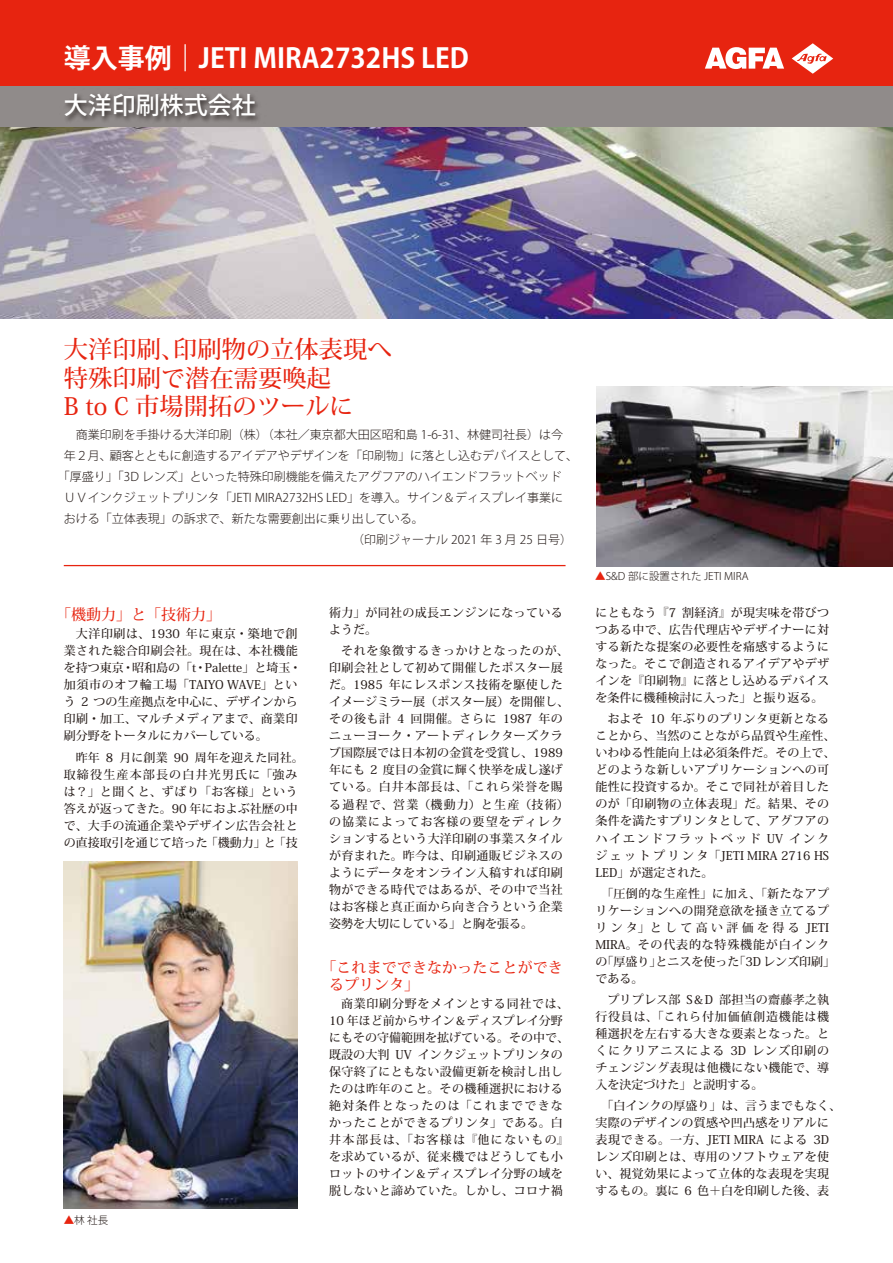
<style>
.page{position:relative;width:893px;height:1263px;background:#fff}
.page>*{position:absolute;margin:0;border:0;box-sizing:border-box;transform-origin:0 0}
.t1{font:700 27px "Koz Go Pr 6 N";color:#fff}
.t2{font:500 24px/28.8px "Koz Min Pro";color:#e72410}
.t3{font:500 24px "Koz Go Pro";color:#fff}
.t4{font:500 15px/17px "Koz Min Pro";letter-spacing:.005em;color:#e72410}
.t5{font:500 12px/17px "Koz Min Pro";letter-spacing:.03em;color:#221815}
.t6{font:300 12px "Koz Go Pro";color:#221815}
.t7{font:500 12px/17px "Koz Min Pro";color:#221815}
.t8{font:500 12px/17px "Koz Min Pro";letter-spacing:.01em;color:#221815}
.t9{font:300 10.5px "Koz Go Pro";color:#221815}
.s1{color:#e72410}
</style>
<div class="page">
<div style="left:0;top:85px;width:893px;height:43px;background:#908b8a"></div>
<div style="left:0;top:0;width:893px;height:85px;background:#e72410"></div>
<svg style="left:705px;top:47px;width:79px;height:22px"></svg>
<svg style="left:792px;top:43px;width:41px;height:31px"></svg>
<hr style="left:64px;top:565px;width:502px;height:1px;background:#e72410">
<img style="left:59px;top:94px;width:513px;height:34px">
<img style="left:596px;top:386px;width:297px;height:181px">
<img style="left:64px;top:861px;width:233px;height:347px">
<img style="left:0;top:128px;width:893px;height:191px">
<h1 class="t1" style="left:64px;top:43px;width:407px">導入事例｜JETI MIRA2732HS LED</h1>
<h2 class="t3" style="left:64px;top:90px;width:194px">大洋印刷株式会社</h2>
<h2 class="t2" style="left:64px;top:334px;width:330px">大洋印刷、印刷物の立体表現へ特殊印刷で潜在需要喚起<br>B to C 市場開拓のツールに</h2>
<p class="t6" style="left:64px;top:427px;width:501px">　商業印刷を手掛ける大洋印刷（株）（本社／東京都大田区昭和島 1-6-31、林健司社長）は今</p>
<p class="t6" style="left:64px;top:448px;width:516px">年２月、顧客とともに創造するアイデアやデザインを「印刷物」に落とし込むデバイスとして、</p>
<p class="t6" style="left:58px;top:469px;width:506px">「厚盛り」「3D レンズ」といった特殊印刷機能を備えたアグフアのハイエンドフラットベッド</p>
<p class="t6" style="left:64px;top:490px;width:501px">ＵＶインクジェットプリンタ「JETI MIRA2732HS LED」を導入。サイン＆ディスプレイ事業に</p>
<p class="t6" style="left:64px;top:511px;width:361px">おける「立体表現」の訴求で、新たな需要創出に乗り出している。</p>
<p class="t6" style="left:352px;top:532px;width:221px">（印刷ジャーナル 2021 年 3 月 25 日号）</p>
<p class="t4" style="left:56px;top:605px;width:166px">「機動力」と「技術力」</p>
<p class="t7" style="left:64px;top:625px;width:239px">　大洋印刷は、1930 年に東京・築地で創業された総合印刷会社。現在は、本社機能を持つ東京・昭和島の「t・Palette」と埼玉・加須市のオフ輪工場「TAIYO WAVE」という 2 つの生産拠点を中心に、デザインから印刷・加工、マルチメディアまで、商業印刷分野をトータルにカバーしている。</p>
<p class="t8" style="left:64px;top:748px;width:241px">　昨年 8 月に創業 90 周年を迎えた同社。取締役生産本部長の白井光男氏に「強みは？」と聞くと、ずばり「お客様」という答えが返ってきた。90 年におよぶ社歴の中で、大手の流通企業やデザイン広告会社との直接取引を通じて培った「機動力」と「技</p>
<p class="t9" style="left:64px;top:1213px;width:46px"><span class="s1">▲</span>林社長</p>
<p class="t5" style="left:329px;top:604px;width:235px">術力」が同社の成長エンジンになっているようだ。</p>
<p class="t5" style="left:329px;top:642px;width:241px">　それを象徴するきっかけとなったのが、印刷会社として初めて開催したポスター展だ。1985 年にレスポンス技術を駆使したイメージミラー展（ポスター展）を開催し、その後も計 4 回開催。さらに 1987 年のニューヨーク・アートディレクターズクラブ国際展では日本初の金賞を受賞し、1989年にも 2 度目の金賞に輝く快挙を成し遂げている。白井本部長は、「これら栄誉を賜る過程で、営業（機動力）と生産（技術）の協業によってお客様の要望をディレクションするという大洋印刷の事業スタイルが育まれた。昨今は、印刷通販ビジネスのようにデータをオンライン入稿すれば印刷物ができる時代ではあるが、その中で当社はお客様と真正面から向き合うという企業姿勢を大切にしている」と胸を張る。</p>
<p class="t4" style="left:329px;top:958px;width:235px;text-indent:-8px">「これまでできなかったことができるプリンタ」</p>
<p class="t5" style="left:329px;top:995px;width:241px">　商業印刷分野をメインとする同社では、<br>10 年ほど前からサイン＆ディスプレイ分野にもその守備範囲を拡げている。その中で、既設の大判 UV インクジェットプリンタの保守終了にともない設備更新を検討し出したのは昨年のこと。その機種選択における絶対条件となったのは「これまでできなかったことができるプリンタ」である。白井本部長は、「お客様は『他にないもの』を求めているが、従来機ではどうしても小ロットのサイン＆ディスプレイ分野の域を脱しないと諦めていた。しかし、コロナ禍</p>
<p class="t9" style="left:595px;top:569px;width:155px"><span class="s1">▲</span>S&amp;D 部に設置された JETI MIRA</p>
<p class="t5" style="left:595px;top:604px;width:235px;text-align:justify">にともなう『7 割経済』が現実味を帯びつつある中で、広告代理店やデザイナーに対する新たな提案の必要性を痛感するようになった。そこで創造されるアイデアやデザインを『印刷物』に落とし込めるデバイスを条件に機種検討に入った」と振り返る。</p>
<p class="t5" style="left:595px;top:710px;width:241px">　およそ 10 年ぶりのプリンタ更新となることから、当然のことながら品質や生産性、いわゆる性能向上は必須条件だ。その上で、どのような新しいアプリケーションへの可能性に投資するか。そこで同社が着目したのが「印刷物の立体表現」だ。結果、その条件を満たすプリンタとして、アグフアのハイエンドフラットベッド UV インクジェットプリンタ「JETI MIRA 2716 HS<br>LED」が選定された。</p>
<p class="t5" style="left:595px;top:884px;width:241px">　「圧倒的な生産性」に加え、「新たなアプリケーションへの開発意欲を掻き立てるプリンタ」として高い評価を得る JETI<br>MIRA。その代表的な特殊機能が白インクの「厚盛り」とニスを使った「3D レンズ印刷」である。</p>
<p class="t5" style="left:595px;top:991px;width:235px;text-align:justify">　プリプレス部 S＆D 部担当の齋藤孝之執行役員は、「これら付加価値創造機能は機種選択を左右する大きな要素となった。とくにクリアニスによる 3D レンズ印刷のチェンジング表現は他機にない機能で、導入を決定づけた」と説明する。</p>
<p class="t5" style="left:595px;top:1097px;width:247px">　「白インクの厚盛り」は、言うまでもなく、実際のデザインの質感や凹凸感をリアルに表現できる。一方、JETI MIRA による 3Dレンズ印刷とは、専用のソフトウェアを使い、視覚効果によって立体的な表現を実現するもの。裏に 6 色＋白を印刷した後、表</p>
</div>
